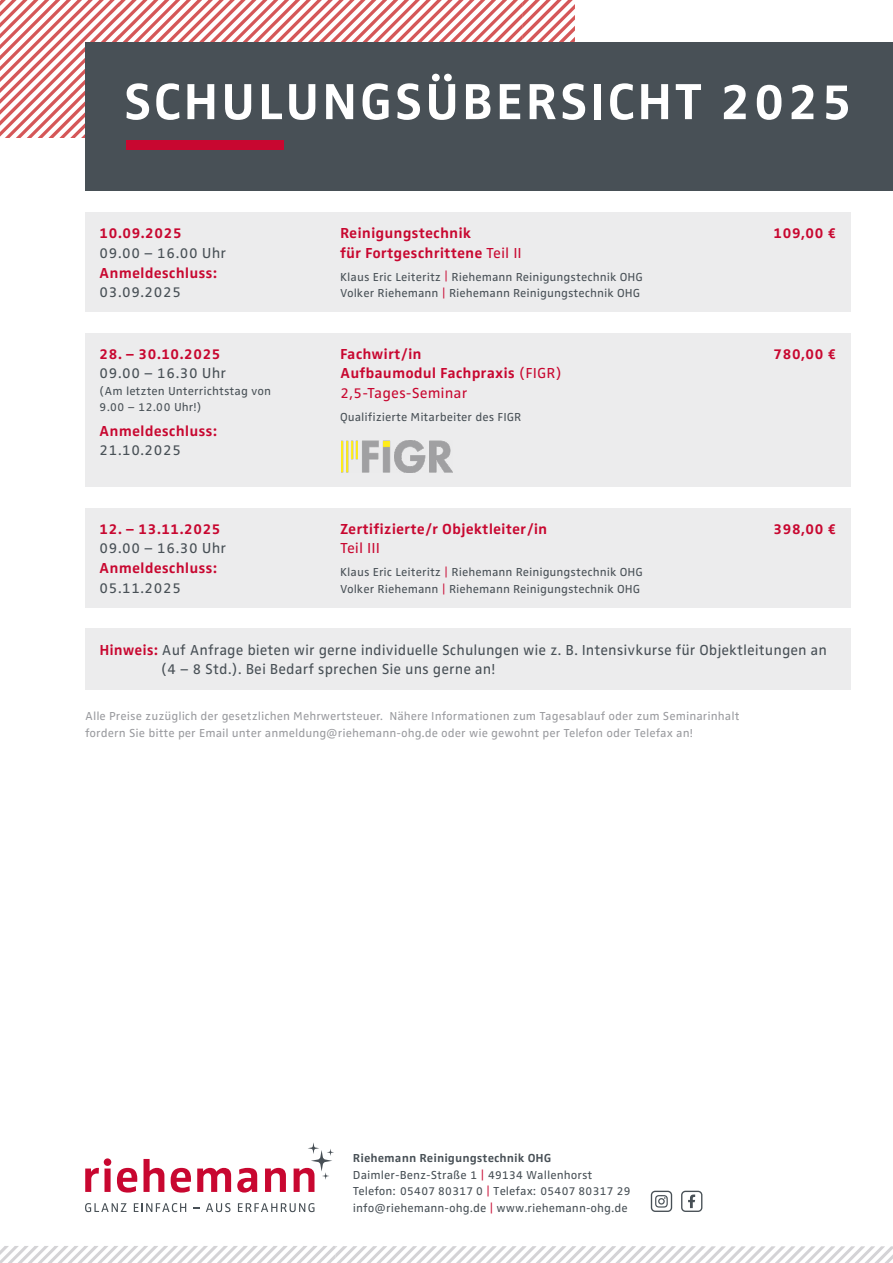
<style>
.page{position:relative;width:893px;height:1263px;background:#fff}
.page>*{position:absolute;margin:0;border:0;box-sizing:border-box;transform-origin:0 0}
.t1{font:700 52.5px "Zwo Corr Pro";letter-spacing:.03em;color:#fff}
.t2{font:700 15px/19.5px "Zwo Corr Pro";color:#c80730}
.t3{font:15px/19.5px "Zwo Corr Pro";color:#485056}
.t4{font:15px "Zwo Corr Pro";color:#c80730}
.t5{font:12px/16.5px "Zwo Corr Pro";color:#485056}
.t6{font:12px/16.5px "Zwo Corr Pro";color:#9a9b9f}
.s1{font-weight:400}
.s2{color:#c80730}
.s3{font-weight:700;color:#c80730}
.s4{font-weight:700}
</style>
<div class="page">
<svg style="left:0;top:1246px;width:893px;height:17px"></svg>
<svg style="left:650px;top:1190px;width:53px;height:22px"></svg>
<svg style="left:85px;top:1158px;width:26px;height:34px"></svg>
<svg style="left:117px;top:1168px;width:20px;height:24px"></svg>
<svg style="left:144px;top:1159px;width:20px;height:33px"></svg>
<svg style="left:171px;top:1168px;width:20px;height:24px"></svg>
<svg style="left:197px;top:1168px;width:34px;height:24px"></svg>
<svg style="left:237px;top:1168px;width:20px;height:24px"></svg>
<svg style="left:265px;top:1168px;width:21px;height:24px"></svg>
<svg style="left:85px;top:1203px;width:42px;height:9px"></svg>
<svg style="left:134px;top:1203px;width:52px;height:9px"></svg>
<svg style="left:206px;top:1203px;width:25px;height:9px"></svg>
<svg style="left:238px;top:1203px;width:76px;height:9px"></svg>
<svg style="left:294px;top:1142px;width:40px;height:50px"></svg>
<svg style="left:0;top:0;width:574px;height:137px"></svg>
<div style="left:85px;top:43px;width:808px;height:148px;background:#485056"></div>
<div style="left:126px;top:140px;width:158px;height:9px;background:#c80730"></div>
<div style="left:85px;top:508px;width:765px;height:100px;background:#ececed"></div>
<div style="left:85px;top:629px;width:765px;height:61px;background:#ececed"></div>
<div style="left:85px;top:333px;width:765px;height:154px;background:#ececed"></div>
<img style="left:341px;top:441px;width:112px;height:31px">
<div style="left:85px;top:213px;width:765px;height:99px;background:#ececed"></div>
<h1 class="t1" style="left:123px;top:61px;width:731px">SCHULUNGSÜBERSICHT 2025</h1>
<p class="t2" style="left:99px;top:222px;width:84px">10.09.2025</p>
<p class="t3" style="left:99px;top:242px;width:128px">09.00 – 16.00 Uhr</p>
<p class="t2" style="left:99px;top:261px;width:119px">Anmeldeschluss:</p>
<p class="t3" style="left:99px;top:281px;width:83px">03.09.2025</p>
<p class="t2" style="left:99px;top:342px;width:123px">28. – 30.10.2025</p>
<p class="t3" style="left:99px;top:362px;width:128px">09.00 – 16.30 Uhr</p>
<p class="t5" style="left:99px;top:381px;width:174px">(Am letzten Unterrichtstag von<br>9.00 – 12.00 Uhr!)</p>
<p class="t2" style="left:99px;top:420px;width:119px">Anmeldeschluss:</p>
<p class="t3" style="left:99px;top:439px;width:83px">21.10.2025</p>
<p class="t2" style="left:99px;top:518px;width:123px">12. – 13.11.2025</p>
<p class="t3" style="left:99px;top:537px;width:128px">09.00 – 16.30 Uhr</p>
<p class="t2" style="left:99px;top:557px;width:119px">Anmeldeschluss:</p>
<p class="t3" style="left:99px;top:577px;width:83px">05.11.2025</p>
<p class="t2" style="left:340px;top:222px;width:183px">Reinigungstechnik<br>für Fortgeschrittene <span class="s1">Teil II</span></p>
<p class="t5" style="left:340px;top:267px;width:304px">Klaus Eric Leiteritz <span class="s2">|</span> Riehemann Reinigungstechnik OHG<br>Volker Riehemann <span class="s2">|</span> Riehemann Reinigungstechnik OHG</p>
<p class="t2" style="left:340px;top:342px;width:223px">Fachwirt/in<br>Aufbaumodul Fachpraxis <span class="s1">(FIGR)<br>2,5-Tages-Seminar</span></p>
<p class="t5" style="left:340px;top:407px;width:183px">Qualifizierte Mitarbeiter des FIGR</p>
<p class="t2" style="left:340px;top:518px;width:209px">Zertifizierte/r Objektleiter/in</p>
<p class="t4" style="left:340px;top:537px;width:41px">Teil III</p>
<p class="t5" style="left:340px;top:563px;width:304px">Klaus Eric Leiteritz <span class="s2">|</span> Riehemann Reinigungstechnik OHG<br>Volker Riehemann <span class="s2">|</span> Riehemann Reinigungstechnik OHG</p>
<p class="t2" style="left:773px;top:222px;width:65px">109,00 €</p>
<p class="t2" style="left:773px;top:342px;width:65px">780,00 €</p>
<p class="t2" style="left:773px;top:518px;width:65px">398,00 €</p>
<p class="t3" style="left:161px;top:638px;width:668px;text-indent:-61px"><span class="s3">Hinweis:</span> Auf Anfrage bieten wir gerne individuelle Schulungen wie z. B. Intensivkurse für Objektleitungen an (4 – 8 Std.). Bei Bedarf sprechen Sie uns gerne an!</p>
<p class="t6" style="left:85px;top:707px;width:656px">Alle Preise zuzüglich der gesetzlichen Mehrwertsteuer. Nähere Informationen zum Tagesablauf oder zum Seminarinhalt fordern Sie bitte per Email unter anmeldung@riehemann-ohg.de oder wie gewohnt per Telefon oder Telefax an!</p>
<p class="t5" style="left:353px;top:1149px;width:279px"><span class="s4">Riehemann Reinigungstechnik OHG </span>Daimler-Benz-Straße 1 <span class="s2">|</span> 49134 Wallenhorst Telefon: 05407 80317 0 <span class="s2">|</span> Telefax: 05407 80317 29 info@riehemann-ohg.de <span class="s2">|</span> www.riehemann-ohg.de</p>
</div>
